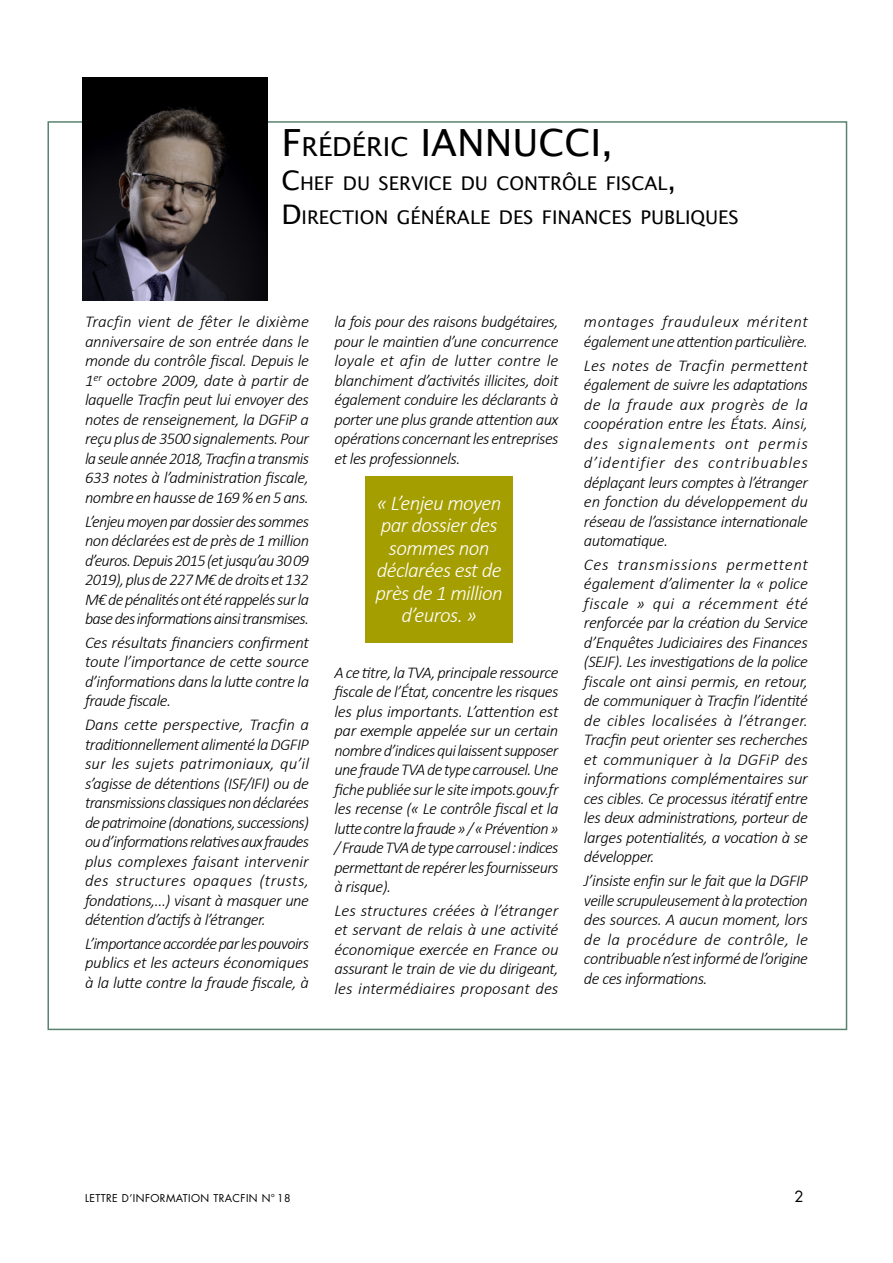
<style>
.page{position:relative;width:893px;height:1263px;background:#fff}
.page>*{position:absolute;margin:0;border:0;box-sizing:border-box;transform-origin:0 0}
.t1{font:37.5px "Lucida Grande";color:#000}
.t2{font:italic 300 21px/22.5px "Calibri";letter-spacing:-.03em;color:#fff;text-align:center}
.t3{font:18.9px/34px "Lucida Grande";color:#000}
.t4{font:italic 300 16.5px/19.5px "Calibri";letter-spacing:-.03em;color:#000;text-align:justify}
.t5{font:italic 300 16.5px/19.5px "Calibri";letter-spacing:-.01em;color:#000}
.t6{font:15px "Futura LT";color:#000}
.t7{font:10.5px "Futura LT";letter-spacing:.04em;color:#000}
.s1{font-size:26.25px}
.s2{font-size:27px}
</style>
<div class="page">
<img style="left:83px;top:78px;width:185px;height:223px">
<div style="left:365px;top:476px;width:148px;height:166px;background:#a59e00"></div>
<h1 class="t1" style="left:281px;top:121px;width:333px">F<span class="s1">RÉDÉRIC</span> IANNUCCI ,</h1>
<p class="t3" style="left:281px;top:167px;width:396px"><span class="s2">C</span>HEF DU SERVICE DU CONTRÔLE FISCAL<span class="s2">,<br>D</span>IRECTION GÉN ÉRALE DES FINAN</p>
<p class="t3" style="left:598px;top:201px;width:142px">CES PU BLIQU ES</p>
<p class="t4" style="left:85px;top:312px;width:226px">Tracfin vient de fêter le dixième anniversaire de son entrée dans le monde du contrôle fiscal. Depuis le 1<sup>er</sup> octobre 2009, date à partir de laquelle Tracfin peut lui envoyer des notes de renseignement, la DGFiP a reçu plus de 3500 signalements. Pour la seule année 2018, Tracfin a transmis 633 notes à l’administration fiscale, nombre en hausse de 169% en 5 ans.</p>
<p class="t4" style="left:85px;top:511px;width:226px">L’enjeu moyen par dossier des sommes non déclarées est de près de 1 million d’euros. Depuis 2015 (et jusqu’au 30 09<br>2019), plus de 227 M€ de droits et 132<br>M€ de pénalités ont été rappelés sur la base des informations ainsi transmises.</p>
<p class="t4" style="left:85px;top:632px;width:226px">Ces résultats financiers confirment toute l’importance de cette source d’informations dans la lutte contre la fraude fiscale.</p>
<p class="t4" style="left:85px;top:715px;width:226px">Dans cette perspective, Tracfin a traditionnellement alimenté la DGFIP sur les sujets patrimoniaux, qu’il s’agisse de détentions (ISF/IFI) ou de transmissions classiques non déclarées de patrimoine (donations, successions) ou d’informations relatives aux fraudes plus complexes faisant intervenir des structures opaques (trusts, fondations,...) visant à masquer une détention d’actifs à l’étranger.</p>
<p class="t4" style="left:85px;top:933px;width:226px">L’importance accordée par les pouvoirs publics et les acteurs économiques à la lutte contre la fraude fiscale, à</p>
<p class="t4" style="left:334px;top:312px;width:226px">la fois pour des raisons budgétaires, pour le maintien d’une concurrence loyale et afin de lutter contre le blanchiment d’activités illicites, doit également conduire les déclarants à porter une plus grande attention aux opérations concernant les entreprises et les professionnels.</p>
<p class="t2" style="left:375px;top:491px;width:129px">« L’enjeu moyen par dossier des sommes non déclarées est de près de 1 million d’euros. »</p>
<p class="t4" style="left:334px;top:662px;width:226px">A ce titre, la TVA, principale ressource fiscale de l’État, concentre les risques les plus importants. L’attention est par exemple appelée sur un certain nombre d’indices qui laissent supposer une fraude TVA de type carrousel. Une fiche publiée sur le site impots.gouv.fr les recense (« Le contrôle fiscal et la lutte contre la fraude » / « Prévention » / Fraude TVA de type carrousel : indices permettant de repérer les fournisseurs à risque).</p>
<p class="t4" style="left:334px;top:900px;width:226px">Les structures créées à l’étranger et servant de relais à une activité économique exercée en France ou assurant le train de vie du dirigeant, les intermédiaires proposant des</p>
<p class="t5" style="left:584px;top:312px;width:225px">montages frauduleux méritent également une attention particulière.</p>
<p class="t4" style="left:584px;top:355px;width:226px">Les notes de Tracfin permettent également de suivre les adaptations de la fraude aux progrès de la coopération entre les États. Ainsi, des signalements ont permis d’identifier des contribuables déplaçant leurs comptes à l’étranger en fonction du développement du réseau de l’assistance internationale automatique.</p>
<p class="t4" style="left:584px;top:554px;width:226px">Ces transmissions permettent également d’alimenter la « police fiscale » qui a récemment été renforcée par la création du Service d’Enquêtes Judiciaires des Finances (SEJF). Les investigations de la police fiscale ont ainsi permis, en retour, de communiquer à Tracfin l’identité de cibles localisées à l’étranger.<br>Tracfin peut orienter ses recherches et communiquer à la DGFiP des informations complémentaires sur ces cibles. Ce processus itératif entre les deux administrations, porteur de larges potentialités, a vocation à se développer.</p>
<p class="t4" style="left:584px;top:871px;width:226px">J’insiste enfin sur le fait que la DGFIP veille scrupuleusement à la protection des sources. A aucun moment, lors de la procédure de contrôle, le contribuable n’est informé de l’origine de ces informations.</p>
<p class="t7" style="left:85px;top:1191px;width:207px">LETTRE D’INFORMATION TRACFIN N° 18</p>
<p class="t6" style="left:794px;top:1187px;width:11px">2</p>
</div>
